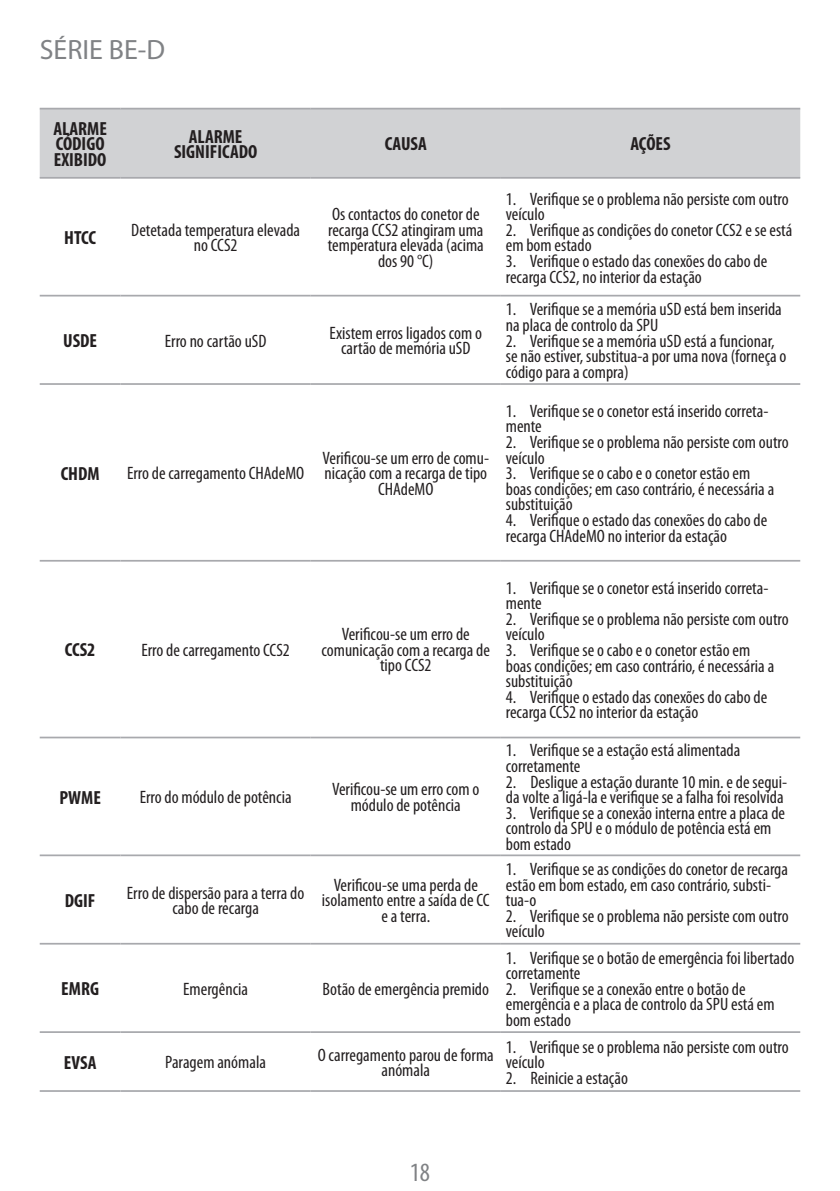
<style>
.page{position:relative;width:840px;height:1191px;background:#fff}
.page>*{position:absolute;margin:0;border:0;box-sizing:border-box;transform-origin:0 0}
.t1{font:28px "Myriad Pro";color:#808285}
.t2{font:condensed 26.4px "Myriad Pro";color:#808285}
.t3{font:700 condensed 19px/15.6px "Myriad Pro";color:#231f20}
.t4{font:condensed 18px/15.6px "Myriad Pro";color:#231f20}
</style>
<div class="page">
<div style="left:40px;top:109px;width:759px;height:68px;background:#d1d2d4"></div>
<svg style="left:40px;top:294px;width:759px;height:651px"></svg>
<hr style="left:40px;top:108px;width:80px;height:1px;background:#a8a9ad">
<hr style="left:120px;top:108px;width:190px;height:1px;background:#a8a9ad">
<hr style="left:310px;top:108px;width:190px;height:1px;background:#a8a9ad">
<hr style="left:500px;top:108px;width:299px;height:1px;background:#a8a9ad">
<hr style="left:40px;top:177px;width:80px;height:2px;background:#a8a9ad">
<hr style="left:120px;top:177px;width:190px;height:2px;background:#a8a9ad">
<hr style="left:310px;top:177px;width:190px;height:2px;background:#a8a9ad">
<hr style="left:500px;top:177px;width:299px;height:2px;background:#a8a9ad">
<hr style="left:40px;top:295px;width:80px;height:1px;background:#a8a9ad">
<hr style="left:120px;top:295px;width:190px;height:1px;background:#a8a9ad">
<hr style="left:310px;top:295px;width:190px;height:1px;background:#a8a9ad">
<hr style="left:500px;top:295px;width:299px;height:1px;background:#a8a9ad">
<hr style="left:40px;top:383px;width:80px;height:2px;background:#a8a9ad">
<hr style="left:120px;top:383px;width:190px;height:2px;background:#a8a9ad">
<hr style="left:310px;top:383px;width:190px;height:2px;background:#a8a9ad">
<hr style="left:500px;top:383px;width:299px;height:2px;background:#a8a9ad">
<hr style="left:40px;top:560px;width:80px;height:1px;background:#a8a9ad">
<hr style="left:120px;top:560px;width:190px;height:1px;background:#a8a9ad">
<hr style="left:310px;top:560px;width:190px;height:1px;background:#a8a9ad">
<hr style="left:500px;top:560px;width:299px;height:1px;background:#a8a9ad">
<hr style="left:40px;top:736px;width:80px;height:2px;background:#a8a9ad">
<hr style="left:120px;top:736px;width:190px;height:2px;background:#a8a9ad">
<hr style="left:310px;top:736px;width:190px;height:2px;background:#a8a9ad">
<hr style="left:500px;top:736px;width:299px;height:2px;background:#a8a9ad">
<hr style="left:40px;top:854px;width:80px;height:2px;background:#a8a9ad">
<hr style="left:120px;top:854px;width:190px;height:2px;background:#a8a9ad">
<hr style="left:310px;top:854px;width:190px;height:2px;background:#a8a9ad">
<hr style="left:500px;top:854px;width:299px;height:2px;background:#a8a9ad">
<hr style="left:40px;top:943px;width:80px;height:1px;background:#a8a9ad">
<hr style="left:120px;top:943px;width:190px;height:1px;background:#a8a9ad">
<hr style="left:310px;top:943px;width:190px;height:1px;background:#a8a9ad">
<hr style="left:500px;top:943px;width:299px;height:1px;background:#a8a9ad">
<hr style="left:40px;top:1031px;width:80px;height:2px;background:#a8a9ad">
<hr style="left:120px;top:1031px;width:190px;height:2px;background:#a8a9ad">
<hr style="left:310px;top:1031px;width:190px;height:2px;background:#a8a9ad">
<hr style="left:500px;top:1031px;width:299px;height:2px;background:#a8a9ad">
<hr style="left:40px;top:1090px;width:80px;height:1px;background:#a8a9ad">
<hr style="left:120px;top:1090px;width:190px;height:1px;background:#a8a9ad">
<hr style="left:310px;top:1090px;width:190px;height:1px;background:#a8a9ad">
<hr style="left:500px;top:1090px;width:299px;height:1px;background:#a8a9ad">
<h1 class="t1" style="left:40px;top:32px;width:127px">SÉRIE BE-D</h1>
<p class="t3" style="left:53px;top:120px;width:55px">ALARME<br>CÓDIGO<br>EXIBIDO</p>
<p class="t3" style="left:174px;top:128px;width:85px;text-align:center">ALARME<br>SIGNIFICADO</p>
<p class="t3" style="left:384px;top:136px;width:44px">CAUSA</p>
<p class="t3" style="left:630px;top:136px;width:42px">AÇÕES</p>
<p class="t3" style="left:64px;top:229px;width:33px">HTCC</p>
<p class="t4" style="left:131px;top:222px;width:170px;text-align:center">Detetada temperatura elevada no CCS2</p>
<p class="t4" style="left:327px;top:206px;width:157px;text-align:center">Os contactos do conetor de recarga CCS2 atingiram uma temperatura elevada (acima dos 90 °C)</p>
<p class="t3" style="left:63px;top:332px;width:35px">USDE</p>
<p class="t4" style="left:165px;top:332px;width:103px">Erro no cartão uSD</p>
<p class="t4" style="left:329px;top:325px;width:154px;text-align:center">Existem erros ligados com o cartão de memória uSD</p>
<p class="t3" style="left:61px;top:465px;width:40px">CHDM</p>
<p class="t4" style="left:127px;top:465px;width:178px">Erro de carregamento CHAdeMO</p>
<p class="t4" style="left:322px;top:449px;width:168px;text-align:center">Verificou-se um erro de comu&shy;nicação com a recarga de tipo<br>CHAdeMO</p>
<p class="t3" style="left:65px;top:642px;width:32px">CCS2</p>
<p class="t4" style="left:141px;top:642px;width:150px">Erro de carregamento CCS2</p>
<p class="t4" style="left:321px;top:626px;width:170px;text-align:center">Verificou-se um erro de comunicação com a recarga de tipo CCS2</p>
<p class="t3" style="left:59px;top:789px;width:43px">PWME</p>
<p class="t4" style="left:140px;top:789px;width:153px">Erro do módulo de potência</p>
<p class="t4" style="left:332px;top:781px;width:149px;text-align:center">Verificou-se um erro com o módulo de potência</p>
<p class="t3" style="left:65px;top:892px;width:32px">DGIF</p>
<p class="t4" style="left:127px;top:884px;width:179px;text-align:center">Erro de dispersão para a terra do cabo de recarga</p>
<p class="t4" style="left:322px;top:876px;width:169px;text-align:center">Verificou-se uma perda de isolamento entre a saída de CC e a terra.</p>
<p class="t3" style="left:61px;top:980px;width:39px">EMRG</p>
<p class="t4" style="left:183px;top:980px;width:66px">Emergência</p>
<p class="t4" style="left:322px;top:980px;width:168px">Botão de emergência premido</p>
<p class="t4" style="left:505px;top:191px;width:284px">1. Verifique se o problema não persiste com outro veículo</p>
<p class="t4" style="left:505px;top:222px;width:288px">2. Verifique as condições do conetor CCS2 e se está em bom estado</p>
<p class="t4" style="left:505px;top:253px;width:263px">3. Verifique o estado das conexões do cabo de recarga CCS2, no interior da estação</p>
<p class="t4" style="left:505px;top:301px;width:277px">1. Verifique se a memória uSD está bem inserida na placa de controlo da SPU</p>
<p class="t4" style="left:505px;top:333px;width:282px">2. Verifique se a memória uSD está a funcionar, se não estiver, substitua-a por uma nova (forneça o código para a compra)</p>
<p class="t4" style="left:505px;top:403px;width:264px">1. Verifique se o conetor está inserido correta&shy;mente</p>
<p class="t4" style="left:505px;top:434px;width:284px">2. Verifique se o problema não persiste com outro veículo</p>
<p class="t4" style="left:505px;top:465px;width:270px">3. Verifique se o cabo e o conetor estão em boas condições; em caso contrário, é necessária a substituição</p>
<p class="t4" style="left:505px;top:512px;width:263px">4. Verifique o estado das conexões do cabo de recarga CHAdeMO no interior da estação</p>
<p class="t4" style="left:505px;top:579px;width:264px">1. Verifique se o conetor está inserido correta&shy;mente</p>
<p class="t4" style="left:505px;top:611px;width:284px">2. Verifique se o problema não persiste com outro veículo</p>
<p class="t4" style="left:505px;top:642px;width:270px">3. Verifique se o cabo e o conetor estão em boas condições; em caso contrário, é necessária a substituição</p>
<p class="t4" style="left:505px;top:688px;width:263px">4. Verifique o estado das conexões do cabo de recarga CCS2 no interior da estação</p>
<p class="t4" style="left:505px;top:742px;width:236px">1. Verifique se a estação está alimentada corretamente</p>
<p class="t4" style="left:505px;top:773px;width:283px">2. Desligue a estação durante 10 min. e de segui&shy;da volte a ligá-la e verifique se a falha foi resolvida</p>
<p class="t4" style="left:505px;top:805px;width:281px">3. Verifique se a conexão interna entre a placa de controlo da SPU e o módulo de potência está em bom estado</p>
<p class="t4" style="left:505px;top:861px;width:283px">1. Verifique se as condições do conetor de recarga estão em bom estado, em caso contrário, substi&shy;tua-o</p>
<p class="t4" style="left:505px;top:908px;width:284px">2. Verifique se o problema não persiste com outro veículo</p>
<p class="t4" style="left:505px;top:949px;width:290px">1. Verifique se o botão de emergência foi libertado corretamente</p>
<p class="t4" style="left:505px;top:980px;width:270px">2. Verifique se a conexão entre o botão de emergência e a placa de controlo da SPU está em bom estado</p>
<p class="t3" style="left:64px;top:1054px;width:34px">EVSA</p>
<p class="t4" style="left:165px;top:1054px;width:102px">Paragem anómala</p>
<p class="t4" style="left:317px;top:1046px;width:177px;text-align:center">O carregamento parou de forma anómala</p>
<p class="t4" style="left:505px;top:1038px;width:284px">1. Verifique se o problema não persiste com outro veículo</p>
<p class="t4" style="left:505px;top:1070px;width:123px">2. Reinicie a estação</p>
<h2 class="t2" style="left:409px;top:1156px;width:22px">18</h2>
</div>
